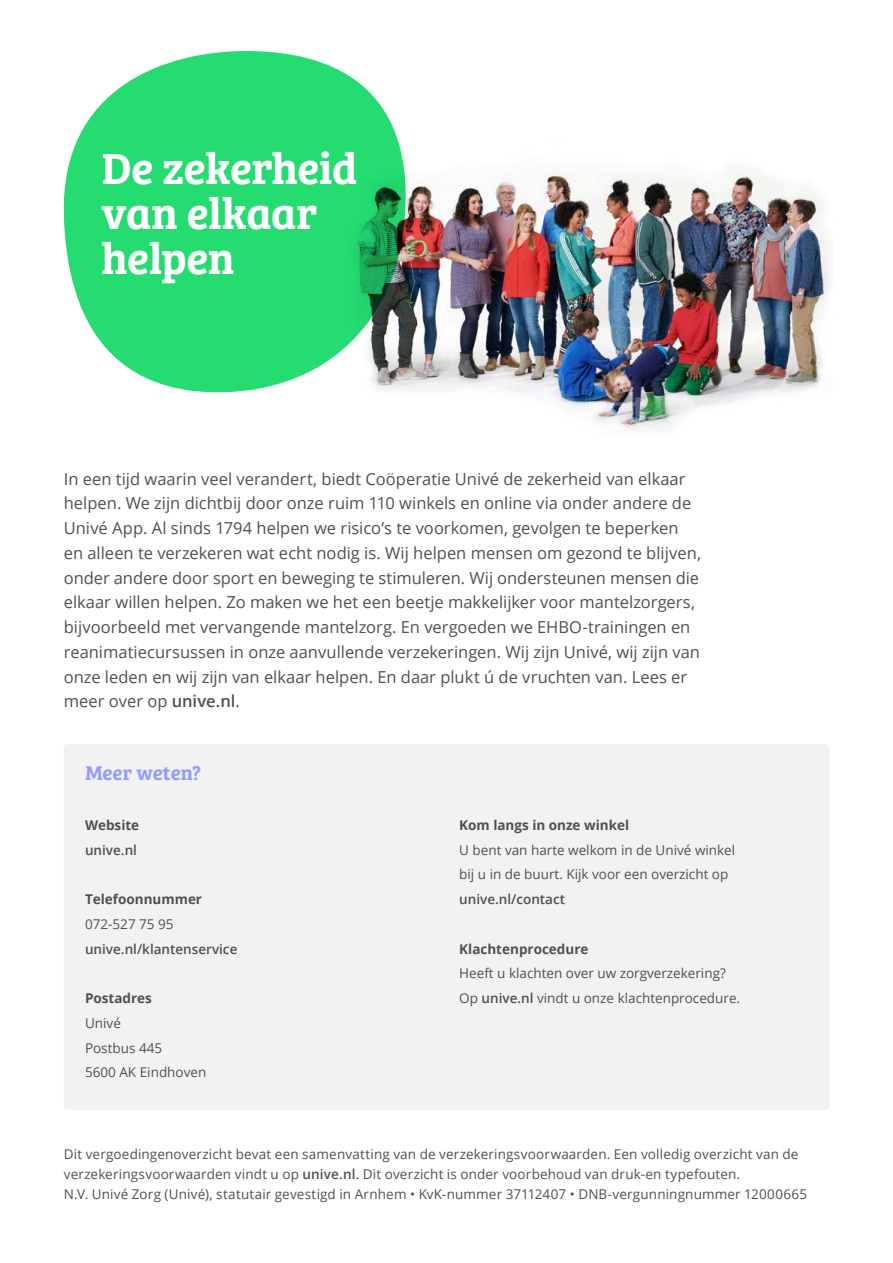
<style>
.page{position:relative;width:893px;height:1263px;background:#fff}
.page>*{position:absolute;margin:0;border:0;box-sizing:border-box;transform-origin:0 0}
.Unive_titel_zekerhei{font:45px/45px "Bree Serif Sb";letter-spacing:-.005em;color:#fff}
.PaginaKop{font:20.7px "Bree Serif Sb";letter-spacing:-.005em;color:#949bff}
.Unive_body{font:16.5px/24.8px "Open Sans";color:#505050}
.Unive_disclaimer{font:13.5px/24.8px "Open Sans";letter-spacing:.01em;color:#505050}
.t1{font:700 13.5px "Open Sans";color:#505050}
.t2{font:600 13.5px "Open Sans";color:#505050}
.s1{font-weight:600}
</style>
<div class="page">
<img style="left:411px;top:167px;width:418px;height:264px">
<svg style="left:63px;top:51px;width:348px;height:341px;fill:#25dc71"></svg>
<div style="left:64px;top:744px;width:765px;height:366px;background:#f2f2f2;border-radius:4px"></div>
<p class="Unive_titel_zekerhei" style="left:102px;top:143px;width:257px">De zekerheid van elkaar helpen</p>
<p class="Unive_body" style="left:64px;top:466px;width:639px">In een tijd waarin veel verandert, biedt Coöperatie Univé de zekerheid van elkaar helpen. We zijn dichtbij door onze ruim 110 winkels en online via onder andere de Univé App. Al sinds 1794 helpen we risico’s te voorkomen, gevolgen te beperken en alleen te verzekeren wat echt nodig is. Wij helpen mensen om gezond te blijven, onder andere door sport en beweging te stimuleren. Wij ondersteunen mensen die elkaar willen helpen. Zo maken we het een beetje makkelijker voor mantelzorgers, bijvoorbeeld met vervangende mantelzorg. En vergoeden we EHBO-trainingen en reanimatiecursussen in onze aanvullende verzekeringen. Wij zijn Univé, wij zijn van onze leden en wij zijn van elkaar helpen. En daar plukt ú de vruchten van. Lees er meer over op <span class="s1">unive.nl</span>.</p>
<p class="PaginaKop" style="left:85px;top:757px;width:118px">Meer weten?</p>
<p class="t1" style="left:85px;top:815px;width:56px">Website</p>
<p class="t2" style="left:85px;top:840px;width:53px">unive.nl</p>
<p class="t1" style="left:85px;top:890px;width:119px">Telefoonnummer</p>
<p class="Unive_disclaimer" style="left:85px;top:911px;width:90px">072-527 75 95</p>
<p class="t2" style="left:85px;top:939px;width:154px">unive.nl/klantenservice</p>
<p class="t1" style="left:85px;top:989px;width:68px">Postadres</p>
<p class="Unive_disclaimer" style="left:85px;top:1010px;width:37px">Univé</p>
<p class="Unive_disclaimer" style="left:85px;top:1035px;width:79px">Postbus 445</p>
<p class="Unive_disclaimer" style="left:85px;top:1060px;width:123px">5600 AK Eindhoven</p>
<p class="t1" style="left:459px;top:815px;width:171px">Kom langs in onze winkel</p>
<p class="Unive_disclaimer" style="left:459px;top:837px;width:278px">U bent van harte welkom in de Univé winkel bij u in de buurt. Kijk voor een overzicht op <span class="s1">unive.nl/contact</span></p>
<p class="t1" style="left:459px;top:939px;width:131px">Klachtenprocedure</p>
<p class="Unive_disclaimer" style="left:459px;top:961px;width:282px">Heeft u klachten over uw zorgverzekering?<br>Op <span class="s1">unive.nl</span> vindt u onze klachtenprocedure.</p>
<p class="Unive_disclaimer" style="left:64px;top:1143px;width:736px;line-height:20.2px">Dit vergoedingenoverzicht bevat een samenvatting van de verzekeringsvoorwaarden. Een volledig overzicht van de verzekeringsvoorwaarden vindt u op <span class="s1">unive.nl</span>. Dit overzicht is onder voorbehoud van druk-en typefouten.</p>
<p class="Unive_disclaimer" style="left:64px;top:1181px;width:745px">N.V. Univé Zorg (Univé), statutair gevestigd in Arnhem • KvK-nummer 37112407 • DNB-vergunningnummer 12000665</p>
</div>
